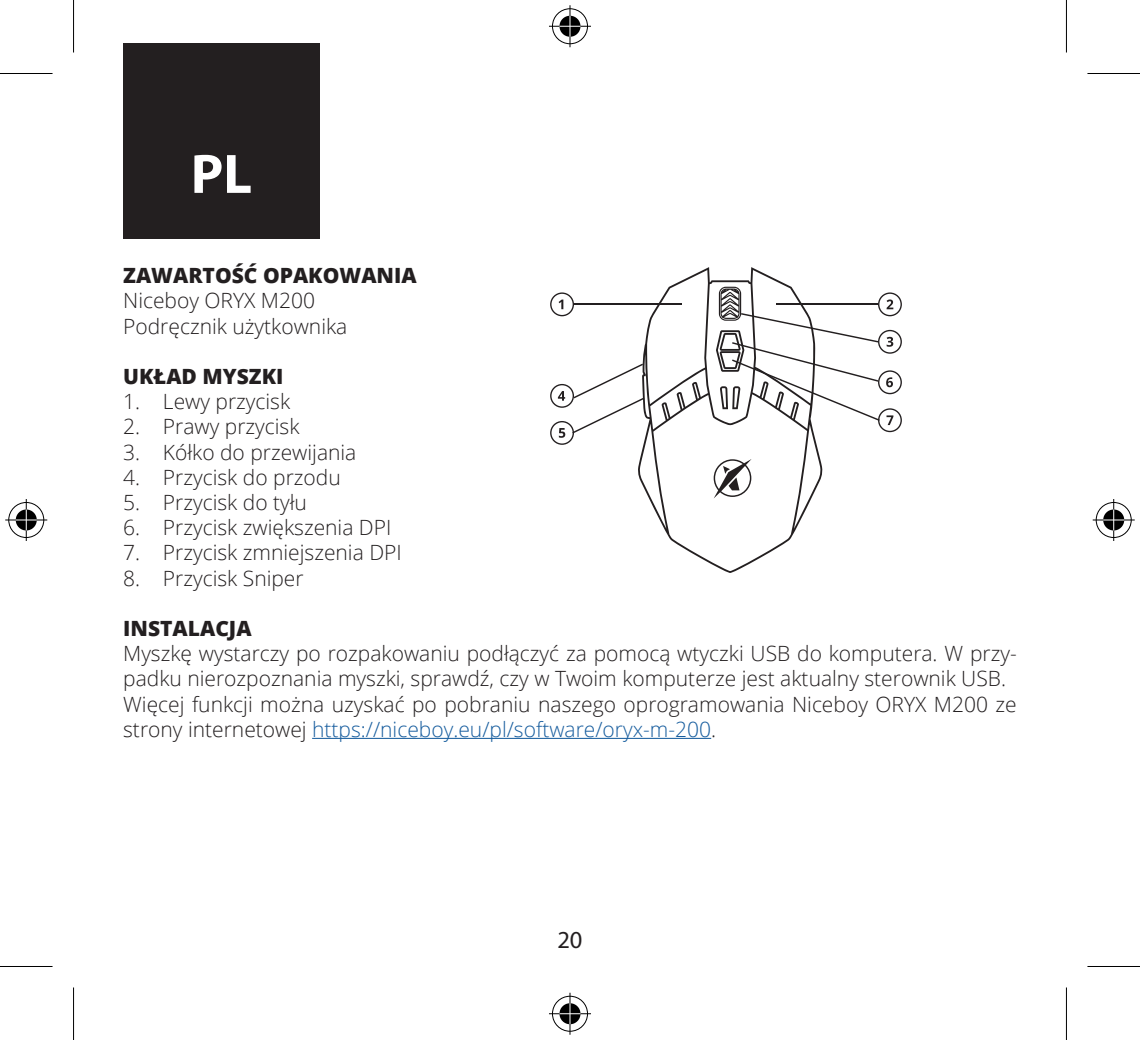
<style>
.page{position:relative;width:1140px;height:1040px;background:#fff}
.page>*{position:absolute;margin:0;border:0;box-sizing:border-box;transform-origin:0 0}
.t1{font:700 56px "Myriad Pro";color:#fff}
.t2{font:24.5px "Myriad Pro";color:#231f20}
.t3{font:300 21px/25.2px "Open Sans";color:#231f20}
.t4{font:800 21px "Open Sans";color:#231f20}
.s1{color:#175d9e}
</style>
<div class="page">
<div style="left:123px;top:44px;width:196px;height:195px;background:#231f20"></div>
<hr style="left:312px;top:738px;width:399px;height:1px;background:#175d9e">
<svg style="left:637px;top:267px;width:185px;height:306px"></svg>
<svg style="left:713px;top:459px;width:38px;height:39px"></svg>
<svg style="left:550px;top:292px;width:24px;height:24px"></svg>
<hr style="left:574px;top:304px;width:107px;height:1px;background:#231f20">
<svg style="left:550px;top:364px;width:94px;height:81px"></svg>
<svg style="left:715px;top:287px;width:186px;height:145px"></svg>
<div style="left:71px;top:0;width:5px;height:52px;background:#f8f8f8"></div>
<div style="left:71px;top:987px;width:5px;height:53px;background:#f8f8f8"></div>
<svg style="left:1066px;top:0;width:1px;height:52px"></svg>
<svg style="left:1066px;top:987px;width:1px;height:53px"></svg>
<hr style="left:0;top:73px;width:52px;height:1px;background:#000">
<hr style="left:1087px;top:73px;width:52px;height:1px;background:#000">
<hr style="left:0;top:966px;width:52px;height:1px;background:#000">
<hr style="left:1087px;top:966px;width:52px;height:1px;background:#000">
<hr style="left:73px;top:0;width:1px;height:52px;background:#000">
<hr style="left:73px;top:987px;width:1px;height:53px;background:#000">
<hr style="left:1065px;top:0;width:1px;height:52px;background:#000">
<hr style="left:1065px;top:987px;width:1px;height:53px;background:#000">
<div style="left:550px;top:7px;width:39px;height:39px;border:4px solid #fff;border-radius:50%"></div>
<svg style="left:549px;top:24px;width:42px;height:4px"></svg>
<svg style="left:567px;top:5px;width:5px;height:42px"></svg>
<div style="left:557px;top:14px;width:25px;height:25px;border:4px solid #fff;border-radius:50%"></div>
<div style="left:552px;top:8px;width:36px;height:36px;border:1px solid #000;border-radius:50%"></div>
<hr style="left:549px;top:26px;width:42px;height:1px;background:#000">
<hr style="left:569px;top:5px;width:1px;height:42px;background:#000">
<svg style="left:559px;top:16px;width:21px;height:21px"></svg>
<div style="left:550px;top:994px;width:39px;height:39px;border:4px solid #fff;border-radius:50%"></div>
<svg style="left:549px;top:1011px;width:42px;height:5px"></svg>
<svg style="left:567px;top:993px;width:5px;height:42px"></svg>
<div style="left:557px;top:1001px;width:25px;height:25px;border:4px solid #fff;border-radius:50%"></div>
<div style="left:552px;top:996px;width:36px;height:36px;border:1px solid #000;border-radius:50%"></div>
<hr style="left:549px;top:1013px;width:42px;height:1px;background:#000">
<hr style="left:569px;top:993px;width:1px;height:42px;background:#000">
<svg style="left:559px;top:1003px;width:21px;height:21px"></svg>
<div style="left:7px;top:500px;width:39px;height:40px;border:4px solid #fff;border-radius:50%"></div>
<hr style="left:5px;top:518px;width:42px;height:4px;background:#fff">
<svg style="left:24px;top:499px;width:4px;height:42px"></svg>
<div style="left:14px;top:507px;width:25px;height:26px;border:4px solid #fff;border-radius:50%"></div>
<div style="left:8px;top:502px;width:36px;height:36px;border:1px solid #000;border-radius:50%"></div>
<hr style="left:5px;top:519px;width:42px;height:2px;background:#000">
<hr style="left:26px;top:499px;width:1px;height:42px;background:#000">
<div style="left:16px;top:509px;width:21px;height:21px;background:#000;border-radius:50%"></div>
<hr style="left:16px;top:519px;width:21px;height:2px;background:#fff">
<svg style="left:26px;top:509px;width:1px;height:21px"></svg>
<div style="left:1093px;top:500px;width:40px;height:40px;border:4px solid #fff;border-radius:50%"></div>
<hr style="left:1092px;top:518px;width:42px;height:4px;background:#fff">
<svg style="left:1111px;top:499px;width:4px;height:42px"></svg>
<div style="left:1100px;top:507px;width:26px;height:26px;border:4px solid #fff;border-radius:50%"></div>
<div style="left:1095px;top:502px;width:36px;height:36px;border:1px solid #000;border-radius:50%"></div>
<hr style="left:1092px;top:519px;width:42px;height:2px;background:#000">
<hr style="left:1112px;top:499px;width:1px;height:42px;background:#000">
<svg style="left:1102px;top:509px;width:21px;height:21px"></svg>
<hr style="left:1102px;top:519px;width:21px;height:2px;background:#fff">
<svg style="left:1112px;top:509px;width:1px;height:21px"></svg>
<p class="t1" style="left:191px;top:137px;width:63px">PL</p>
<p class="t4" style="left:123px;top:260px;width:295px">ZAWARTOŚĆ OPAKOWANIA</p>
<p class="t3" style="left:123px;top:288px;width:193px">Niceboy ORYX M200</p>
<p class="t3" style="left:123px;top:313px;width:226px">Podręcznik użytkownika</p>
<p class="t4" style="left:123px;top:360px;width:162px">UKŁAD MYSZKI</p>
<p class="t3" style="left:123px;top:388px;width:168px">1. Lewy przycisk</p>
<p class="t3" style="left:123px;top:414px;width:178px">2. Prawy przycisk</p>
<p class="t3" style="left:123px;top:439px;width:235px">3. Kółko do przewijania</p>
<p class="t3" style="left:123px;top:464px;width:219px">4. Przycisk do przodu</p>
<p class="t3" style="left:123px;top:489px;width:185px">5. Przycisk do tyłu</p>
<p class="t3" style="left:123px;top:514px;width:270px">6. Przycisk zwiększenia DPI</p>
<p class="t3" style="left:123px;top:540px;width:280px">7. Przycisk zmniejszenia DPI</p>
<p class="t3" style="left:123px;top:565px;width:182px">8. Przycisk Sniper</p>
<p class="t4" style="left:123px;top:612px;width:130px">INSTALACJA</p>
<p class="t3" style="left:123px;top:640px;width:894px">Myszkę wystarczy po rozpakowaniu podłączyć za pomocą wtyczki USB do komputera. W przy&shy;padku nierozpoznania myszki, sprawdź, czy w Twoim komputerze jest aktualny sterownik USB.</p>
<p class="t3" style="left:123px;top:691px;width:894px">Więcej funkcji można uzyskać po pobraniu naszego oprogramowania Niceboy ORYX M200 ze strony internetowej <span class="s1">https://niceboy.eu/pl/software/oryx-m-200</span>.</p>
<p class="t2" style="left:557px;top:924px;width:27px">20</p>
</div>
